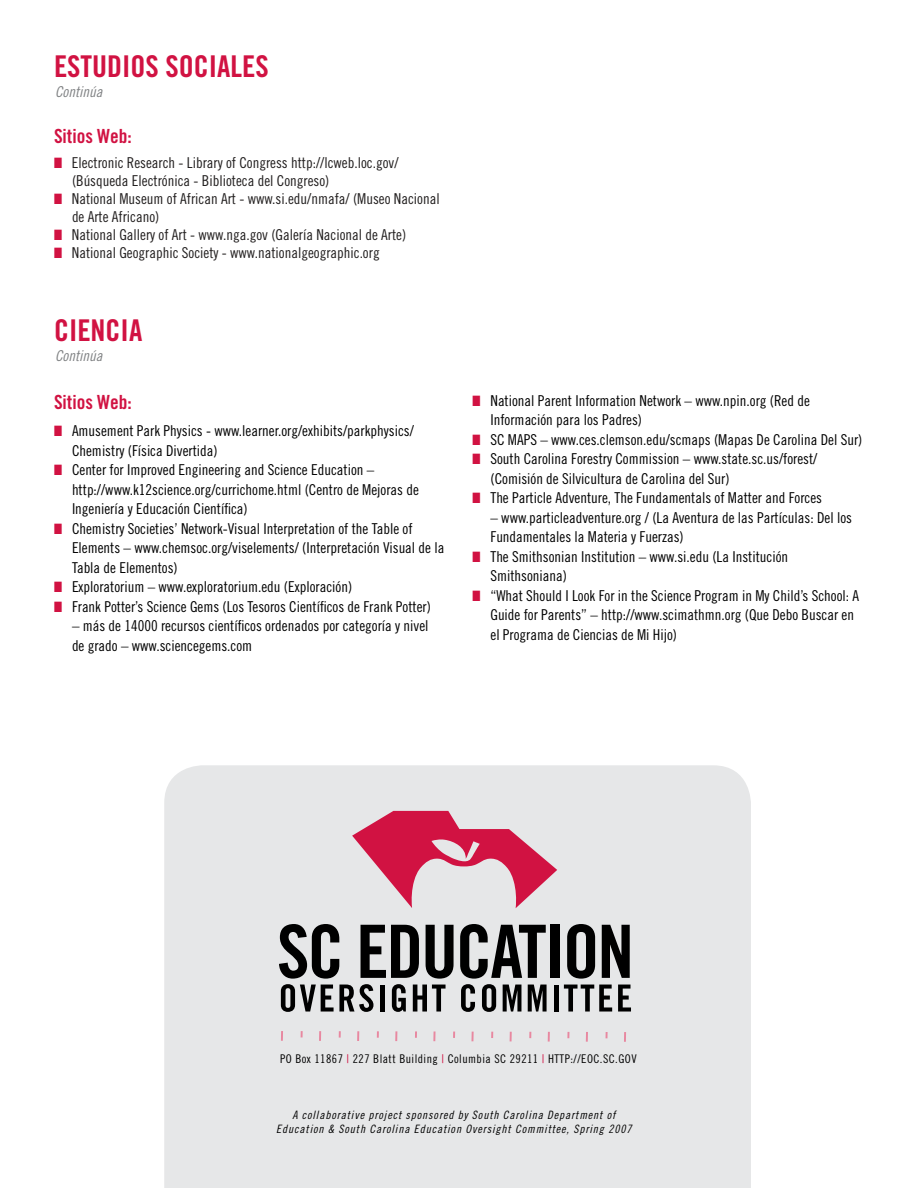
<style>
.page{position:relative;width:918px;height:1188px;background:#fff}
.page>*{position:absolute;margin:0;border:0;box-sizing:border-box;transform-origin:0 0}
.t1{font:30px "Trade Gothic Bold Cond Twenty";color:#d11242}
.t2{font:19.5px "Trade Gothic Bold Cond Twenty";color:#d11242}
.t3{font:15px/19.5px "Trade Gothic Cond Eighteen";color:#000}
.t4{font:15px/18px "Trade Gothic Cond Eighteen";color:#211e1e}
.t5{font:15px "Trade Gothic Cond Eighteen Obl";color:#808284}
.t6{font:12px "Trade Gothic Cond Eighteen";letter-spacing:.04em;color:#000}
.t7{font:11.55px/13.8px "Trade Gothic Cond Eighteen Obl";letter-spacing:.075em;color:#000;text-align:center}
.s1{color:#d11242}
</style>
<div class="page">
<div style="left:164px;top:765px;width:587px;height:423px;background:#e6e7e8"></div>
<svg style="left:624px;top:1032px;width:2px;height:10px"></svg>
<svg style="left:586px;top:1032px;width:2px;height:10px"></svg>
<svg style="left:453px;top:1032px;width:2px;height:6px"></svg>
<svg style="left:415px;top:1031px;width:2px;height:7px"></svg>
<svg style="left:377px;top:1031px;width:2px;height:7px"></svg>
<svg style="left:319px;top:1031px;width:2px;height:10px"></svg>
<svg style="left:281px;top:1031px;width:2px;height:10px"></svg>
<svg style="left:352px;top:811px;width:205px;height:97px;background:#dc8ba0"></svg>
<div style="left:550px;top:925px;width:9px;height:53px;background:#000"></div>
<svg style="left:567px;top:924px;width:28px;height:55px;background:#4d4d4d"></svg>
<svg style="left:602px;top:925px;width:28px;height:53px"></svg>
<svg style="left:279px;top:924px;width:175px;height:88px;background:#838484"></svg>
<svg style="left:460px;top:924px;width:87px;height:88px;background:#79797a"></svg>
<hr style="left:554px;top:985px;width:4px;height:27px;background:#000">
<svg style="left:564px;top:985px;width:48px;height:27px"></svg>
<svg style="left:618px;top:985px;width:13px;height:27px"></svg>
<h1 class="t1" style="left:54px;top:48px;width:216px">ESTUDIOS SOCIALES</h1>
<p class="t5" style="left:55px;top:83px;width:49px">Continúa</p>
<h2 class="t2" style="left:54px;top:124px;width:79px">Sitios Web:</h2>
<p class="t4" style="left:72px;top:154px;width:328px;text-indent:-18px"><span class="s1">■</span> Electronic Research - Library of Congress http://lcweb.loc.gov/ (Búsqueda Electrónica - Biblioteca del Congreso)</p>
<p class="t4" style="left:72px;top:190px;width:369px;text-indent:-18px"><span class="s1">■</span> National Museum of African Art - www.si.edu/nmafa/ (Museo Nacional de Arte Africano)</p>
<p class="t4" style="left:54px;top:226px;width:354px"><span class="s1">■</span> National Gallery of Art - www.nga.gov (Galería Nacional de Arte)</p>
<p class="t4" style="left:54px;top:244px;width:327px"><span class="s1">■</span> National Geographic Society - www.nationalgeographic.org</p>
<h1 class="t1" style="left:54px;top:312px;width:90px">CIENCIA</h1>
<p class="t5" style="left:55px;top:347px;width:49px">Continúa</p>
<h2 class="t2" style="left:54px;top:390px;width:79px">Sitios Web:</h2>
<p class="t3" style="left:72px;top:421px;width:343px;text-indent:-18px"><span class="s1">■</span> Amusement Park Physics - www.learner.org/exhibits/parkphysics/<br>Chemistry (Física Divertida)</p>
<p class="t3" style="left:72px;top:460px;width:348px;text-indent:-18px"><span class="s1">■</span> Center for Improved Engineering and Science Education – http://www.k12science.org/currichome.html (Centro de Mejoras de<br>Ingeniería y Educación Científica)</p>
<p class="t3" style="left:72px;top:518px;width:374px;text-indent:-18px"><span class="s1">■</span> Chemistry Societies’ Network-Visual Interpretation of the Table of<br>Elements – www.chemsoc.org/viselements/ (Interpretación Visual de la<br>Tabla de Elementos)</p>
<p class="t3" style="left:54px;top:577px;width:300px"><span class="s1">■</span> Exploratorium – www.exploratorium.edu (Exploración)</p>
<p class="t3" style="left:54px;top:596px;width:378px"><span class="s1">■</span> Frank Potter’s Science Gems (Los Tesoros Científicos de Frank Potter)</p>
<p class="t3" style="left:72px;top:616px;width:358px">– más de 14000 recursos científicos ordenados por categoría y nivel de grado – www.sciencegems.com</p>
<p class="t3" style="left:490px;top:390px;width:321px;text-indent:-18px"><span class="s1">■</span> National Parent Information Network – www.npin.org (Red de<br>Información para los Padres)</p>
<p class="t3" style="left:472px;top:429px;width:391px"><span class="s1">■</span> SC MAPS – www.ces.clemson.edu/scmaps (Mapas De Carolina Del Sur)</p>
<p class="t3" style="left:490px;top:449px;width:328px;text-indent:-18px"><span class="s1">■</span> South Carolina Forestry Commission – www.state.sc.us/forest/ (Comisión de Silvicultura de Carolina del Sur)</p>
<p class="t3" style="left:472px;top:488px;width:351px"><span class="s1">■</span> The Particle Adventure, The Fundamentals of Matter and Forces</p>
<p class="t3" style="left:490px;top:507px;width:363px">– www.particleadventure.org / (La Aventura de las Partículas: Del los<br>Fundamentales la Materia y Fuerzas)</p>
<p class="t3" style="left:490px;top:546px;width:299px;text-indent:-18px"><span class="s1">■</span> The Smithsonian Institution – www.si.edu (La Institución<br>Smithsoniana)</p>
<p class="t3" style="left:490px;top:585px;width:370px;text-indent:-18px"><span class="s1">■</span> “What Should I Look For in the Science Program in My Child’s School: A<br>Guide for Parents” – http://www.scimathmn.org (Que Debo Buscar en el Programa de Ciencias de Mi Hijo)</p>
<p class="t6" style="left:280px;top:1052px;width:358px">PO Box 11867 <span class="s1">|</span> 227 Blatt Building <span class="s1">|</span> Columbia SC 29211 <span class="s1">|</span> HTTP://EOC.SC.GOV</p>
<p class="t7" style="left:276px;top:1108px;width:357px">A collaborative project sponsored by South Carolina Department of<br>Education &amp; South Carolina Education Oversight Committee, Spring 2007</p>
</div>
